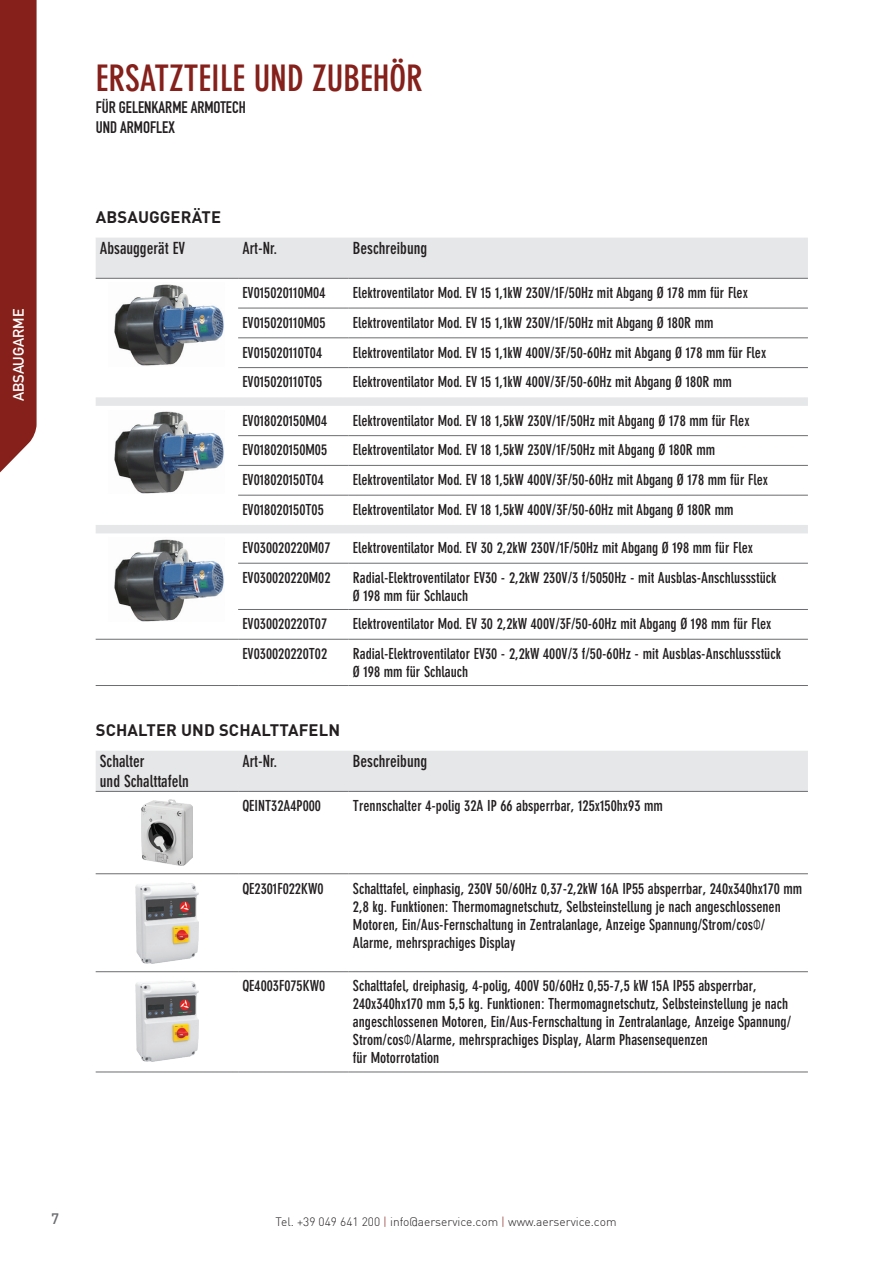
<style>
.page{position:relative;width:893px;height:1263px;background:#fff}
.page>*{position:absolute;margin:0;border:0;box-sizing:border-box;transform-origin:0 0}
.t1{font:700 condensed 36px "DIN Neuzeit Grotesk";color:#85201b}
.t2{font:700 condensed 16.5px "DIN Neuzeit Grotesk";color:#231f20}
.Titoletti{font:700 16.5px "DIN Pro";letter-spacing:.01em;color:#231f20}
.t3{font:16.5px "DIN Engschrift Alternate";color:#231f20}
.t4{font:700 condensed 16.5px "DIN Neuzeit Grotesk";color:#231f20;scale:.96 1}
.t5{font:700 condensed 15px/18px "DIN Neuzeit Grotesk";color:#231f20}
.t6{font:15px "DIN Mittelschrift";color:#fff}
.t7{font:500 15px "DIN Pro";color:#6c6d70}
.t8{font:300 12px "DIN";color:#231f20}
.s1{font-family:"DIN Pro";font-weight:400;font-stretch:normal}
.s2{color:#85201b}
</style>
<div class="page">
<div style="left:0;top:0;width:37px;height:473px;background:#85201b"></div>
<svg style="left:96px;top:238px;width:712px;height:295px"></svg>
<hr style="left:238px;top:278px;width:111px;height:1px;background:#6c6d70">
<hr style="left:349px;top:278px;width:459px;height:1px;background:#6c6d70">
<hr style="left:238px;top:308px;width:111px;height:1px;background:#6c6d70">
<hr style="left:349px;top:308px;width:459px;height:1px;background:#6c6d70">
<hr style="left:238px;top:338px;width:111px;height:1px;background:#6c6d70">
<hr style="left:349px;top:338px;width:459px;height:1px;background:#6c6d70">
<hr style="left:238px;top:367px;width:111px;height:1px;background:#6c6d70">
<hr style="left:349px;top:367px;width:459px;height:1px;background:#6c6d70">
<hr style="left:238px;top:435px;width:111px;height:1px;background:#6c6d70">
<hr style="left:349px;top:435px;width:459px;height:1px;background:#6c6d70">
<hr style="left:238px;top:465px;width:111px;height:1px;background:#6c6d70">
<hr style="left:349px;top:465px;width:459px;height:1px;background:#6c6d70">
<hr style="left:238px;top:495px;width:111px;height:1px;background:#6c6d70">
<hr style="left:349px;top:495px;width:459px;height:1px;background:#6c6d70">
<hr style="left:96px;top:278px;width:142px;height:1px;background:#6c6d70">
<hr style="left:96px;top:639px;width:142px;height:1px;background:#6c6d70">
<hr style="left:96px;top:685px;width:142px;height:1px;background:#6c6d70">
<hr style="left:238px;top:563px;width:111px;height:1px;background:#6c6d70">
<hr style="left:349px;top:563px;width:459px;height:1px;background:#6c6d70">
<hr style="left:238px;top:609px;width:111px;height:1px;background:#6c6d70">
<hr style="left:349px;top:609px;width:459px;height:1px;background:#6c6d70">
<hr style="left:238px;top:639px;width:111px;height:1px;background:#6c6d70">
<hr style="left:349px;top:639px;width:459px;height:1px;background:#6c6d70">
<hr style="left:238px;top:685px;width:111px;height:1px;background:#6c6d70">
<hr style="left:349px;top:685px;width:459px;height:1px;background:#6c6d70">
<img style="left:109px;top:283px;width:116px;height:83px">
<img style="left:109px;top:410px;width:116px;height:84px">
<img style="left:114px;top:539px;width:110px;height:82px">
<div style="left:96px;top:751px;width:712px;height:40px;background:#e6e7e9"></div>
<hr style="left:96px;top:791px;width:142px;height:1px;background:#6c6d70">
<hr style="left:238px;top:791px;width:111px;height:1px;background:#6c6d70">
<hr style="left:349px;top:791px;width:459px;height:1px;background:#6c6d70">
<hr style="left:96px;top:873px;width:142px;height:1px;background:#6c6d70">
<hr style="left:238px;top:873px;width:111px;height:1px;background:#6c6d70">
<hr style="left:349px;top:873px;width:459px;height:1px;background:#6c6d70">
<hr style="left:96px;top:971px;width:142px;height:1px;background:#6c6d70">
<hr style="left:96px;top:1072px;width:142px;height:1px;background:#6c6d70">
<hr style="left:238px;top:971px;width:111px;height:1px;background:#6c6d70">
<hr style="left:349px;top:971px;width:459px;height:1px;background:#6c6d70">
<hr style="left:238px;top:1072px;width:111px;height:1px;background:#6c6d70">
<hr style="left:349px;top:1072px;width:459px;height:1px;background:#6c6d70">
<img style="left:141px;top:800px;width:52px;height:65px">
<img style="left:136px;top:883px;width:62px;height:80px">
<img style="left:136px;top:981px;width:62px;height:80px">
<p class="t6" style="left:10px;top:401px;width:94px;rotate:-90deg">ABSAUGARME</p>
<p class="t1" style="left:96px;top:57px;width:329px">ERSATZTEILE UND ZUBEHÖR</p>
<p class="t3" style="left:96px;top:98px;width:152px">FÜR GELENKARME ARMOTECH</p>
<p class="t3" style="left:96px;top:118px;width:81px">UND ARMOFLEX</p>
<p class="Titoletti" style="left:96px;top:206px;width:127px">ABSAUGGERÄTE</p>
<p class="t2" style="left:100px;top:239px;width:87px">Absauggerät EV</p>
<p class="t4" style="left:242px;top:239px;width:38px">Art-Nr.</p>
<p class="t2" style="left:353px;top:239px;width:76px">Beschreibung</p>
<p class="t5" style="left:242px;top:284px;width:85px">EV015020110M04</p>
<p class="t5" style="left:353px;top:284px;width:397px">Elektroventilator Mod. EV 15 1,1kW 230V/1F/50Hz mit Abgang Ø 178 mm für Flex</p>
<p class="t5" style="left:242px;top:314px;width:85px">EV015020110M05</p>
<p class="t5" style="left:353px;top:314px;width:362px">Elektroventilator Mod. EV 15 1,1kW 230V/1F/50Hz mit Abgang Ø 180R mm</p>
<p class="t5" style="left:242px;top:343px;width:81px">EV015020110T04</p>
<p class="t5" style="left:353px;top:343px;width:415px">Elektroventilator Mod. EV 15 1,1kW 400V/3F/50-60Hz mit Abgang Ø 178 mm für Flex</p>
<p class="t5" style="left:242px;top:373px;width:81px">EV015020110T05</p>
<p class="t5" style="left:353px;top:373px;width:380px">Elektroventilator Mod. EV 15 1,1kW 400V/3F/50-60Hz mit Abgang Ø 180R mm</p>
<p class="t5" style="left:242px;top:411px;width:86px">EV018020150M04</p>
<p class="t5" style="left:353px;top:411px;width:398px">Elektroventilator Mod. EV 18 1,5kW 230V/1F/50Hz mit Abgang Ø 178 mm für Flex</p>
<p class="t5" style="left:242px;top:441px;width:86px">EV018020150M05</p>
<p class="t5" style="left:353px;top:441px;width:364px">Elektroventilator Mod. EV 18 1,5kW 230V/1F/50Hz mit Abgang Ø 180R mm</p>
<p class="t5" style="left:242px;top:471px;width:83px">EV018020150T04</p>
<p class="t5" style="left:353px;top:471px;width:417px">Elektroventilator Mod. EV 18 1,5kW 400V/3F/50-60Hz mit Abgang Ø 178 mm für Flex</p>
<p class="t5" style="left:242px;top:501px;width:83px">EV018020150T05</p>
<p class="t5" style="left:353px;top:501px;width:382px">Elektroventilator Mod. EV 18 1,5kW 400V/3F/50-60Hz mit Abgang Ø 180R mm</p>
<p class="t5" style="left:242px;top:539px;width:90px">EV030020220M07</p>
<p class="t5" style="left:353px;top:539px;width:402px">Elektroventilator Mod. EV 30 2,2kW 230V/1F/50Hz mit Abgang Ø 198 mm für Flex</p>
<p class="t5" style="left:242px;top:569px;width:90px">EV030020220M02</p>
<p class="t5" style="left:353px;top:569px;width:425px">Radial-Elektroventilator EV30 - 2,2kW 230V/3 f/5050Hz - mit Ausblas-Anschlussstück</p>
<p class="t5" style="left:353px;top:587px;width:117px">Ø 198 mm für Schlauch</p>
<p class="t5" style="left:242px;top:615px;width:86px">EV030020220T07</p>
<p class="t5" style="left:353px;top:615px;width:420px">Elektroventilator Mod. EV 30 2,2kW 400V/3F/50-60Hz mit Abgang Ø 198 mm für Flex</p>
<p class="t5" style="left:242px;top:645px;width:86px">EV030020220T02</p>
<p class="t5" style="left:353px;top:645px;width:430px">Radial-Elektroventilator EV30 - 2,2kW 400V/3 f/50-60Hz - mit Ausblas-Anschlussstück</p>
<p class="t5" style="left:353px;top:663px;width:117px">Ø 198 mm für Schlauch</p>
<p class="Titoletti" style="left:96px;top:719px;width:246px">SCHALTER UND SCHALTTAFELN</p>
<p class="t2" style="left:100px;top:752px;width:46px">Schalter</p>
<p class="t2" style="left:100px;top:772px;width:90px">und Schalttafeln</p>
<p class="t4" style="left:242px;top:752px;width:38px">Art-Nr.</p>
<p class="t2" style="left:353px;top:752px;width:76px">Beschreibung</p>
<p class="t5" style="left:242px;top:797px;width:80px">QEINT32A4P000</p>
<p class="t5" style="left:353px;top:797px;width:311px">Trennschalter 4-polig 32A IP 66 absperrbar, 125x150hx93 mm</p>
<p class="t5" style="left:242px;top:879px;width:83px">QE2301F022KW0</p>
<p class="t5" style="left:353px;top:879px;width:451px">Schalttafel, einphasig, 230V 50/60Hz 0,37-2,2kW 16A IP55 absperrbar, 240x340hx170 mm<br>2,8 kg. Funktionen: Thermomagnetschutz, Selbsteinstellung je nach angeschlossenen<br>Motoren, Ein/Aus-Fernschaltung in Zentralanlage, Anzeige Spannung/Strom/cos<span class="s1">Φ</span>/</p>
<p class="t5" style="left:353px;top:933px;width:164px">Alarme, mehrsprachiges Display</p>
<p class="t5" style="left:242px;top:977px;width:84px">QE4003F075KW0</p>
<p class="t5" style="left:353px;top:977px;width:440px">Schalttafel, dreiphasig, 4-polig, 400V 50/60Hz 0,55-7,5 kW 15A IP55 absperrbar, 240x340hx170 mm 5,5 kg. Funktionen: Thermomagnetschutz, Selbsteinstellung je nach angeschlossenen Motoren, Ein/Aus-Fernschaltung in Zentralanlage, Anzeige Spannung/ Strom/cos<span class="s1">Φ</span>/Alarme, mehrsprachiges Display, Alarm Phasensequenzen</p>
<p class="t5" style="left:353px;top:1049px;width:88px">für Motorrotation</p>
<p class="t7" style="left:51px;top:1209px;width:9px">7</p>
<p class="t7" style="left:51px;top:1210px;width:9px">8</p>
<p class="t8" style="left:276px;top:1214px;width:342px">Tel. +39 049 641 200 <span class="s2">|</span> info@aerservice.com <span class="s2">|</span> www.aerservice.com</p>
</div>
